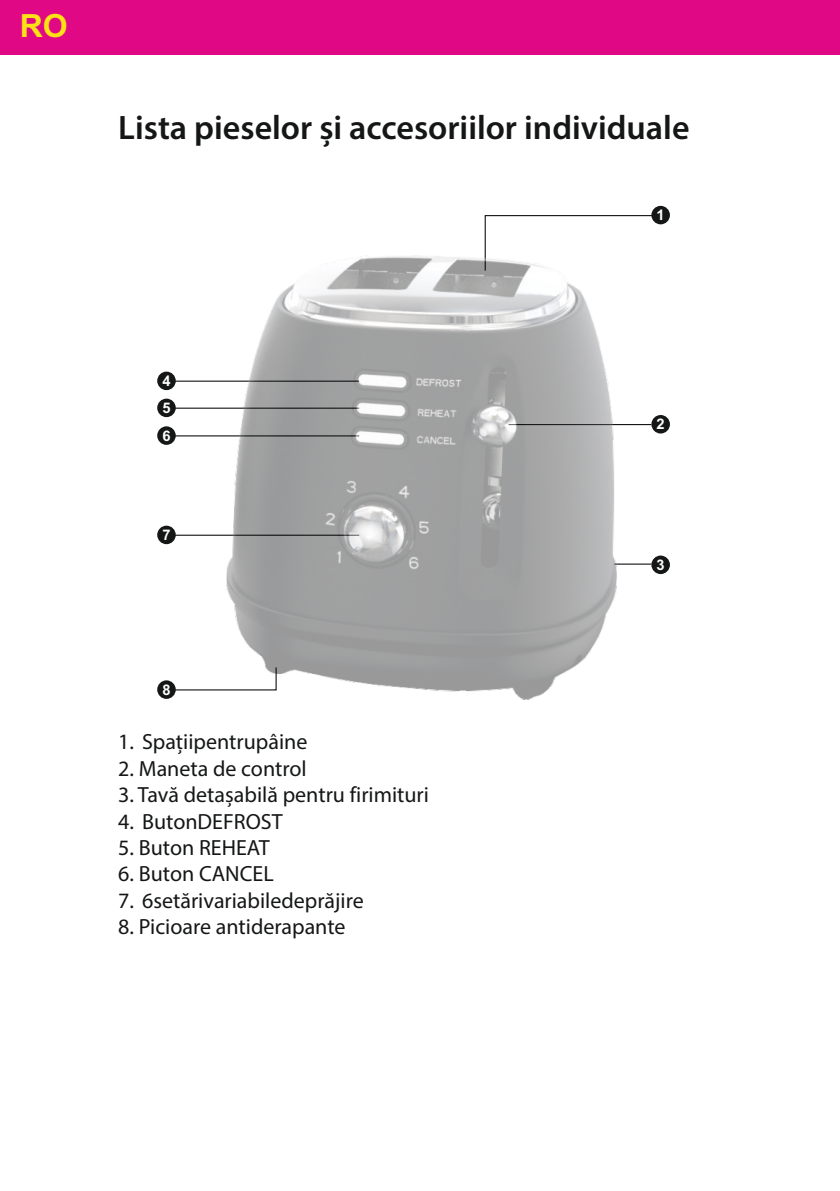
<style>
.page{position:relative;width:840px;height:1191px;background:#fff}
.page>*{position:absolute;margin:0;border:0;box-sizing:border-box;transform-origin:0 0}
.t1{font:600 34px "Myriad Pro";color:#151616}
.t2{font:700 32px "Arial";color:#fbe116}
.t3{font:22px "Myriad Pro";color:#151616}
.t4{font:700 14.6px "Arial";color:#fff}
</style>
<div class="page">
<div style="left:0;top:0;width:839px;height:54px;background:#e10886"></div>
<svg style="left:484px;top:215px;width:171px;height:41px"></svg>
<div style="left:651px;top:206px;width:18px;height:18px;background:#151616;border-radius:50%"></div>
<hr style="left:508px;top:424px;width:143px;height:1px;background:#151616">
<div style="left:651px;top:415px;width:18px;height:18px;background:#151616;border-radius:50%"></div>
<hr style="left:614px;top:563px;width:37px;height:1px;background:#151616">
<div style="left:651px;top:555px;width:18px;height:19px;background:#151616;border-radius:50%"></div>
<div style="left:157px;top:426px;width:19px;height:19px;background:#151616;border-radius:50%"></div>
<hr style="left:172px;top:435px;width:187px;height:1px;background:#151616">
<div style="left:157px;top:398px;width:19px;height:19px;background:#151616;border-radius:50%"></div>
<hr style="left:172px;top:407px;width:187px;height:2px;background:#151616">
<div style="left:157px;top:371px;width:19px;height:19px;background:#151616;border-radius:50%"></div>
<hr style="left:172px;top:380px;width:187px;height:2px;background:#151616">
<div style="left:157px;top:525px;width:19px;height:19px;background:#151616;border-radius:50%"></div>
<hr style="left:172px;top:534px;width:187px;height:2px;background:#151616">
<div style="left:157px;top:680px;width:19px;height:19px;background:#151616;border-radius:50%"></div>
<svg style="left:171px;top:681px;width:55px;height:10px"></svg>
<img style="left:226px;top:256px;width:390px;height:443px">
<h2 class="t2" style="left:20px;top:14px;width:49px">RO</h2>
<h1 class="t1" style="left:118px;top:114px;width:572px">Lista pieselor și accesoriilor individuale</h1>
<p class="t4" style="left:656px;top:209px;width:10px">1</p>
<p class="t4" style="left:162px;top:375px;width:10px">4</p>
<p class="t4" style="left:162px;top:402px;width:10px">5</p>
<p class="t4" style="left:162px;top:430px;width:10px">6</p>
<p class="t4" style="left:162px;top:529px;width:10px">7</p>
<p class="t4" style="left:162px;top:684px;width:10px">8</p>
<p class="t3" style="left:118px;top:733px;width:190px">1. Spațiipentrupâine</p>
<p class="t3" style="left:118px;top:759px;width:190px">2. Maneta de control</p>
<p class="t3" style="left:118px;top:785px;width:312px">3. Tavă detașabilă pentru firimituri</p>
<p class="t3" style="left:118px;top:812px;width:166px">4. ButonDEFROST</p>
<p class="t3" style="left:118px;top:838px;width:153px">5. Buton REHEAT</p>
<p class="t3" style="left:118px;top:865px;width:157px">6. Buton CANCEL</p>
<p class="t3" style="left:118px;top:891px;width:247px">7. 6setărivariabiledeprăjire</p>
<p class="t3" style="left:118px;top:917px;width:229px">8. Picioare antiderapante</p>
<p class="t4" style="left:656px;top:419px;width:10px">2</p>
<p class="t4" style="left:656px;top:559px;width:10px">3</p>
</div>
